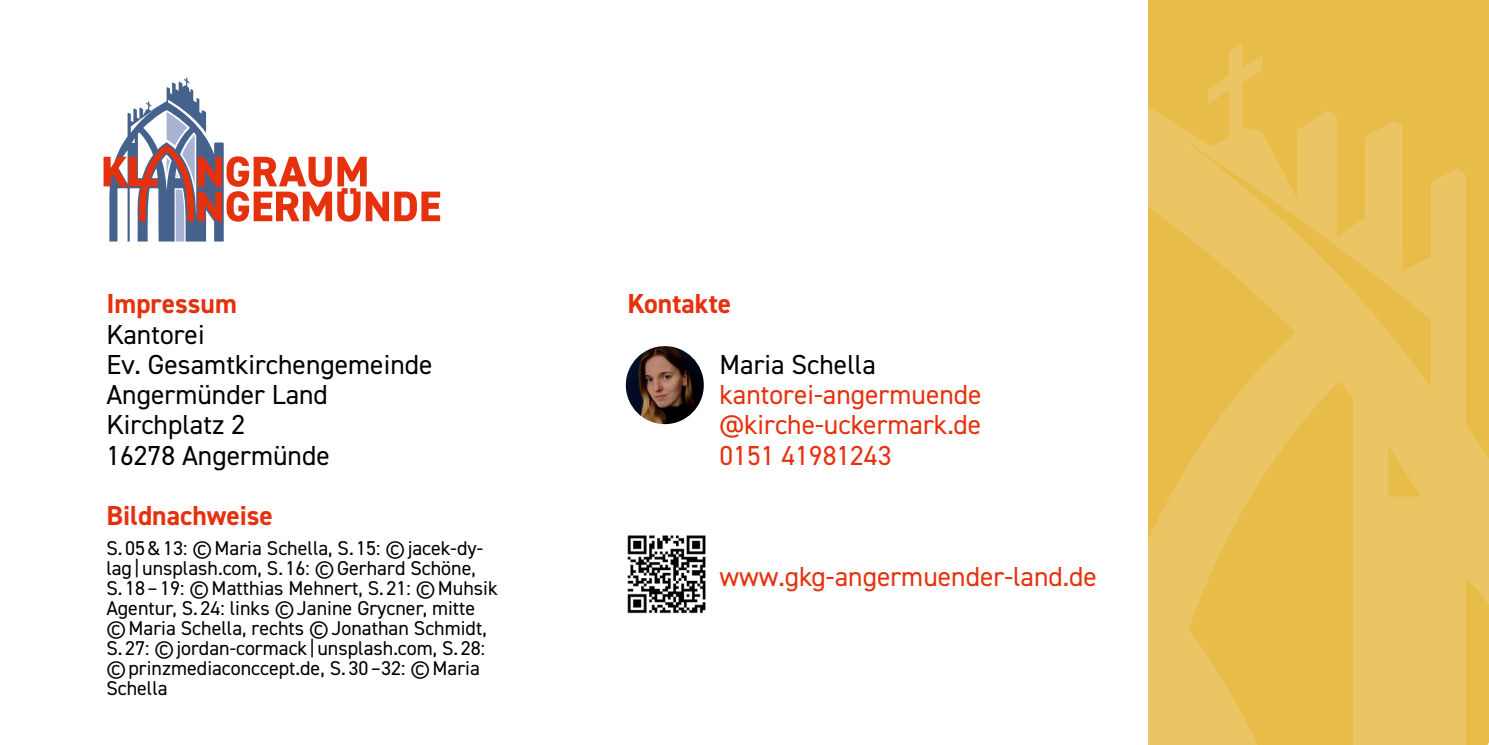
<style>
.page{position:relative;width:1489px;height:745px;background:#fff}
.page>*{position:absolute;margin:0;border:0;box-sizing:border-box;transform-origin:0 0}
.p_fließtext{font:27.5px/30.2px "DIN2014";color:#e6310e}
.p_fließtext-2{font:27.5px/30.2px "DIN2014";color:#000}
.p_Seitenzahl{font:700 27.5px "DIN2014";color:#e6310e}
.p_fließtext-3{font:700 27.5px "DIN2014";color:#e6310e}
.p_BU{font:20px/20px "DIN2014";color:#000}
.s1{color:#000}
</style>
<div class="page">
<svg style="left:1148px;top:0;width:340px;height:744px;background:#e9bf54"></svg>
<svg style="left:1410px;top:291px;width:78px;height:453px;background:#eac25d"></svg>
<svg style="left:103px;top:77px;width:337px;height:164px"></svg>
<img style="left:625px;top:346px;width:78px;height:78px;border-radius:39px">
<img style="left:627px;top:535px;width:78px;height:79px">
<p class="p_Seitenzahl" style="left:106px;top:285px;width:132px">Impressum</p>
<p class="p_fließtext-2" style="left:106px;top:318px;width:328px">Kantorei<br>Ev. Gesamtkirchengemeinde<br>Angermünder Land<br>Kirchplatz 2<br>16278 Angermünde</p>
<p class="p_Seitenzahl" style="left:106px;top:497px;width:168px">Bildnachweise</p>
<p class="p_BU" style="left:106px;top:537px;width:393px">S. 05&amp;13: ©Maria Schella, S.15: ©jacek-dy&shy;lag|unsplash.com, S. 16: ©Gerhard Schöne,<br>S. 18–19: ©Matthias Mehnert, S.21: ©Muhsik Agentur, S. 24: links ©Janine Grycner, mitte ©Maria Schella, rechts ©Jonathan Schmidt, S. 27: ©jordan-cormack |unsplash.com, S. 28: ©prinzmediaconccept.de, S.30–32: ©Maria Schella</p>
<p class="p_fließtext-3" style="left:627px;top:285px;width:105px">Kontakte</p>
<p class="p_fließtext" style="left:719px;top:348px;width:263px"><span class="s1">Maria Schella </span>kantorei-angermuende @kirche-uckermark.de<br>0151 41981243</p>
<p class="p_fließtext" style="left:719px;top:560px;width:379px">www.gkg-angermuender-land.de</p>
</div>
